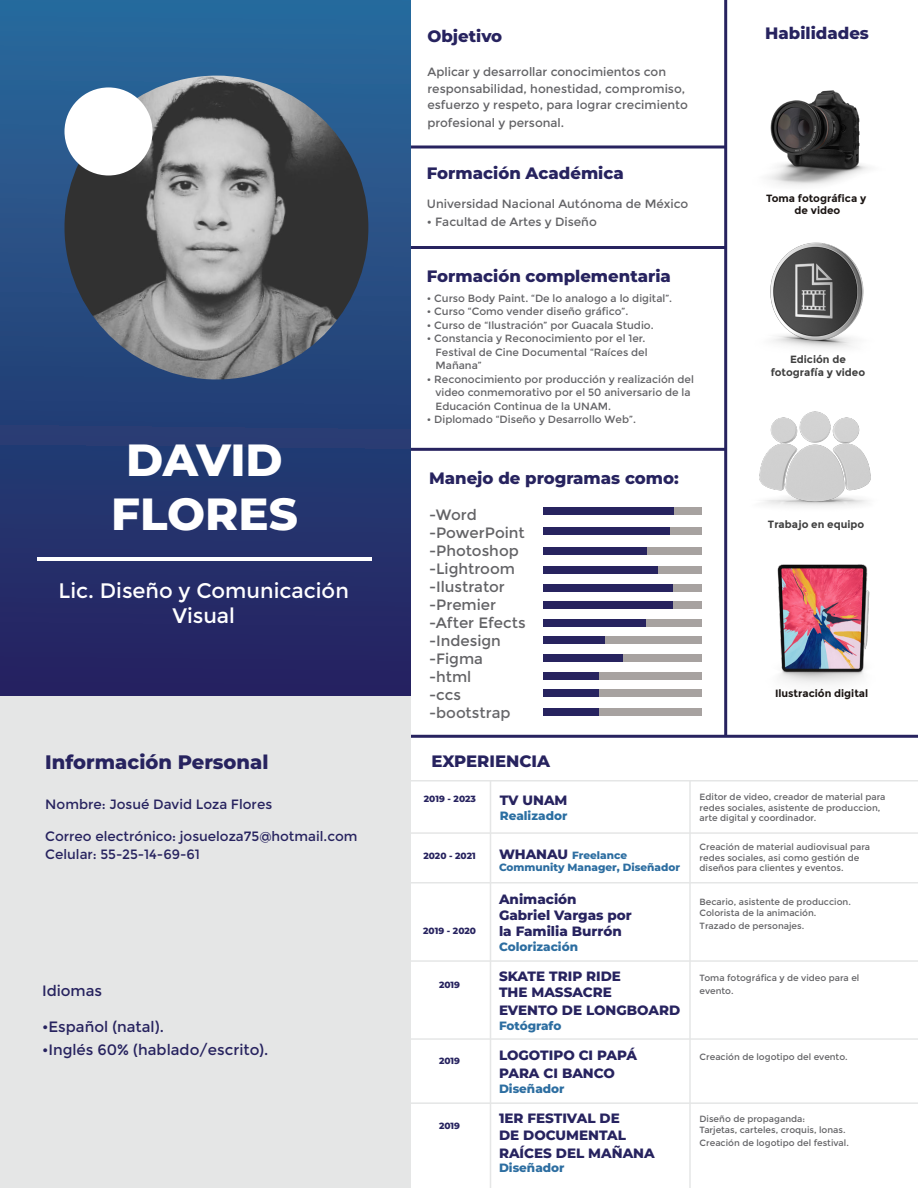
<style>
.page{position:relative;width:918px;height:1188px;background:#fff}
.page>*{position:absolute;margin:0;border:0;box-sizing:border-box;transform-origin:0 0}
.t1{font:800 45px "Montserrat";color:#fff}
.t2{font:21px "Montserrat";color:#fff}
.t3{font:800 19.5px "Montserrat";color:#27235f}
.t4{font:800 16.5px "Montserrat";color:#27235f}
.t5{font:15px "Montserrat";color:#636366}
.t6{font:15px "Montserrat";color:#27235f}
.t7{font:15px "Montserrat";color:#67676a}
.t8{font:800 13.5px "Montserrat";color:#27235f}
.t9{font:13.5px "Montserrat";color:#27235f}
.t10{font:12px "Montserrat";color:#636366}
.t11{font:800 12px "Montserrat";color:#2d6ea1}
.t12{font:800 12px "Montserrat";color:#2b6fa2}
.t13{font:10.5px "Montserrat";color:#636366}
.t14{font:700 10.5px "Montserrat";color:#1b1513}
.t15{font:800 10.5px "Montserrat";color:#2d6ea1}
.t16{font:700 10.5px "Montserrat";color:#404040}
.t17{font:9px/10.8px "Montserrat";color:#636366}
.t18{font:800 9px "Montserrat";color:#27235f}
.s1{font-size:13.5px;color:#27235f}
</style>
<div class="page">
<img style="left:727px;top:40px;width:141px;height:176px">
<hr style="left:404px;top:832px;width:514px;height:2px;background:#e5e6e6">
<hr style="left:397px;top:780px;width:521px;height:2px;background:#e5e6e6">
<hr style="left:395px;top:882px;width:523px;height:2px;background:#e5e6e6">
<hr style="left:407px;top:960px;width:511px;height:2px;background:#e5e6e6">
<hr style="left:397px;top:1038px;width:521px;height:2px;background:#e5e6e6">
<hr style="left:391px;top:1102px;width:527px;height:2px;background:#e5e6e6">
<hr style="left:402px;top:246px;width:324px;height:3px;background:#27235f">
<hr style="left:402px;top:448px;width:324px;height:3px;background:#27235f">
<hr style="left:724px;top:0;width:3px;height:736px;background:#27235f">
<hr style="left:227px;top:735px;width:691px;height:3px;background:#27235f">
<hr style="left:401px;top:146px;width:325px;height:2px;background:#27235f">
<div style="left:0;top:0;width:410px;height:697px;background:linear-gradient(to bottom,#296b9c,#24205e)"></div>
<div style="left:0;top:697px;width:410px;height:491px;background:#e5e6e6"></div>
<img style="left:60px;top:76px;width:312px;height:308px">
<hr style="left:37px;top:557px;width:335px;height:4px;background:#fff">
<div style="left:64px;top:87px;width:89px;height:89px;background:#fff;border-radius:50%"></div>
<hr style="left:689px;top:780px;width:2px;height:408px;background:#e5e6e6">
<hr style="left:490px;top:781px;width:1px;height:407px;background:#e5e6e6">
<img style="left:736px;top:215px;width:132px;height:134px">
<img style="left:777px;top:564px;width:93px;height:120px">
<img style="left:759px;top:411px;width:112px;height:96px">
<div style="left:544px;top:508px;width:158px;height:7px;background:#a7a2a0"></div>
<div style="left:544px;top:527px;width:158px;height:7px;background:#a7a2a0"></div>
<div style="left:544px;top:547px;width:158px;height:7px;background:#a7a2a0"></div>
<div style="left:544px;top:566px;width:158px;height:7px;background:#a7a2a0"></div>
<div style="left:544px;top:584px;width:158px;height:7px;background:#a7a2a0"></div>
<div style="left:544px;top:602px;width:158px;height:7px;background:#a7a2a0"></div>
<div style="left:544px;top:620px;width:158px;height:7px;background:#a7a2a0"></div>
<div style="left:544px;top:637px;width:158px;height:7px;background:#a7a2a0"></div>
<div style="left:544px;top:654px;width:158px;height:7px;background:#a7a2a0"></div>
<div style="left:544px;top:508px;width:130px;height:7px;background:#27235f"></div>
<div style="left:544px;top:527px;width:126px;height:7px;background:#27235f"></div>
<div style="left:544px;top:547px;width:103px;height:7px;background:#27235f"></div>
<div style="left:544px;top:566px;width:114px;height:8px;background:#27235f"></div>
<div style="left:544px;top:584px;width:129px;height:7px;background:#27235f"></div>
<div style="left:544px;top:602px;width:129px;height:7px;background:#27235f"></div>
<div style="left:544px;top:620px;width:102px;height:7px;background:#27235f"></div>
<div style="left:544px;top:637px;width:61px;height:7px;background:#27235f"></div>
<div style="left:544px;top:654px;width:79px;height:7px;background:#27235f"></div>
<div style="left:544px;top:672px;width:158px;height:8px;background:#a7a2a0"></div>
<div style="left:544px;top:690px;width:158px;height:7px;background:#a7a2a0"></div>
<div style="left:544px;top:708px;width:158px;height:7px;background:#a7a2a0"></div>
<div style="left:544px;top:672px;width:55px;height:7px;background:#27235f"></div>
<div style="left:544px;top:690px;width:55px;height:7px;background:#27235f"></div>
<div style="left:544px;top:708px;width:55px;height:7px;background:#27235f"></div>
<p class="t1" style="left:126px;top:430px;width:158px">DAVID</p>
<p class="t1" style="left:111px;top:484px;width:188px">FLORES</p>
<p class="t2" style="left:58px;top:578px;width:292px">Lic. Diseño y Comunicación</p>
<p class="t2" style="left:172px;top:603px;width:64px">Visual</p>
<p class="t3" style="left:45px;top:749px;width:225px">Información Personal</p>
<p class="t9" style="left:45px;top:796px;width:228px">Nombre: Josué David Loza Flores</p>
<p class="t9" style="left:45px;top:828px;width:314px">Correo electrónico: josueloza75@hotmail.com</p>
<p class="t9" style="left:45px;top:846px;width:156px">Celular: 55-25-14-69-61</p>
<p class="t6" style="left:42px;top:982px;width:62px">Idiomas</p>
<p class="t6" style="left:42px;top:1018px;width:123px">•Español (natal).</p>
<p class="t6" style="left:42px;top:1041px;width:228px">•Inglés 60% (hablado/escrito).</p>
<p class="t4" style="left:428px;top:25px;width:76px">Objetivo</p>
<p class="t10" style="left:428px;top:65px;width:240px">Aplicar y desarrollar conocimientos con</p>
<p class="t10" style="left:428px;top:82px;width:259px">responsabilidad, honestidad, compromiso,</p>
<p class="t10" style="left:428px;top:98px;width:262px">esfuerzo y respeto, para lograr crecimiento</p>
<p class="t10" style="left:428px;top:116px;width:138px">profesional y personal.</p>
<p class="t4" style="left:427px;top:162px;width:198px">Formación Académica</p>
<p class="t10" style="left:427px;top:196px;width:263px">Universidad Nacional Autónoma de México</p>
<p class="t10" style="left:427px;top:214px;width:171px">• Facultad de Artes y Diseño</p>
<p class="t4" style="left:427px;top:265px;width:246px">Formación complementaria</p>
<p class="t13" style="left:427px;top:292px;width:247px">• Curso Body Paint. “De lo analogo a lo digital”.</p>
<p class="t13" style="left:427px;top:305px;width:203px">• Curso “Como vender diseño gráfico”.</p>
<p class="t13" style="left:427px;top:319px;width:228px">• Curso de “Ilustración” por Guacala Studio.</p>
<p class="t13" style="left:427px;top:332px;width:220px">• Constancia y Reconocimiento por el 1er.</p>
<p class="t13" style="left:436px;top:346px;width:214px">Festival de Cine Documental “Raíces del</p>
<p class="t13" style="left:436px;top:359px;width:48px">Mañana”</p>
<p class="t13" style="left:427px;top:373px;width:269px">• Reconocimiento por producción y realización del</p>
<p class="t13" style="left:436px;top:386px;width:257px">video conmemorativo por el 50 aniversario de la</p>
<p class="t13" style="left:436px;top:400px;width:177px">Educación Continua de la UNAM.</p>
<p class="t13" style="left:427px;top:413px;width:211px">• Diplomado “Diseño y Desarrollo Web”.</p>
<p class="t4" style="left:429px;top:468px;width:251px">Manejo de programas como:</p>
<p class="t5" style="left:429px;top:506px;width:49px">-Word</p>
<p class="t5" style="left:429px;top:524px;width:97px">-PowerPoint</p>
<p class="t5" style="left:429px;top:542px;width:91px">-Photoshop</p>
<p class="t5" style="left:429px;top:560px;width:88px">-Lightroom</p>
<p class="t5" style="left:429px;top:578px;width:77px">-Ilustrator</p>
<p class="t5" style="left:429px;top:596px;width:69px">-Premier</p>
<p class="t5" style="left:429px;top:614px;width:98px">-After Efects</p>
<p class="t5" style="left:429px;top:632px;width:73px">-Indesign</p>
<p class="t5" style="left:429px;top:650px;width:56px">-Figma</p>
<p class="t5" style="left:429px;top:668px;width:44px">-html</p>
<p class="t5" style="left:429px;top:686px;width:33px">-ccs</p>
<p class="t7" style="left:429px;top:704px;width:83px">-bootstrap</p>
<p class="t4" style="left:431px;top:750px;width:120px">EXPERIENCIA</p>
<p class="t4" style="left:765px;top:22px;width:105px">Habilidades</p>
<p class="t14" style="left:766px;top:192px;width:102px">Toma fotográfica y</p>
<p class="t14" style="left:795px;top:204px;width:47px">de video</p>
<p class="t16" style="left:790px;top:353px;width:57px">Edición de</p>
<p class="t16" style="left:771px;top:366px;width:96px">fotografía y video</p>
<p class="t16" style="left:768px;top:518px;width:98px">Trabajo en equipo</p>
<p class="t14" style="left:775px;top:687px;width:95px">Ilustración digital</p>
<p class="t18" style="left:424px;top:793px;width:54px">2019 - 2023</p>
<p class="t18" style="left:423px;top:849px;width:54px">2020 - 2021</p>
<p class="t18" style="left:423px;top:925px;width:54px">2019 - 2020</p>
<p class="t18" style="left:439px;top:979px;width:22px">2019</p>
<p class="t18" style="left:439px;top:1055px;width:22px">2019</p>
<p class="t18" style="left:439px;top:1119px;width:22px">2019</p>
<p class="t8" style="left:500px;top:791px;width:69px">TV UNAM</p>
<p class="t12" style="left:500px;top:807px;width:69px">Realizador</p>
<p class="t15" style="left:499px;top:848px;width:130px"><span class="s1">WHANAU</span> Freelance</p>
<p class="t15" style="left:499px;top:861px;width:183px">Community Manager, Diseñador</p>
<p class="t8" style="left:499px;top:890px;width:79px">Animación</p>
<p class="t8" style="left:499px;top:906px;width:134px">Gabriel Vargas por</p>
<p class="t8" style="left:499px;top:922px;width:124px">la Familia Burrón</p>
<p class="t11" style="left:499px;top:938px;width:81px">Colorización</p>
<p class="t8" style="left:499px;top:967px;width:123px">SKATE TRIP RIDE</p>
<p class="t8" style="left:499px;top:984px;width:114px">THE MASSACRE</p>
<p class="t8" style="left:499px;top:1002px;width:183px">EVENTO DE LONGBOARD</p>
<p class="t11" style="left:499px;top:1018px;width:64px">Fotógrafo</p>
<p class="t8" style="left:499px;top:1047px;width:140px">LOGOTIPO CI PAPÁ</p>
<p class="t8" style="left:499px;top:1065px;width:118px">PARA CI BANCO</p>
<p class="t11" style="left:499px;top:1081px;width:67px">Diseñador</p>
<p class="t8" style="left:499px;top:1110px;width:122px">1ER FESTIVAL DE</p>
<p class="t8" style="left:499px;top:1126px;width:128px">DE DOCUMENTAL</p>
<p class="t8" style="left:499px;top:1144px;width:157px">RAÍCES DEL MAÑANA</p>
<p class="t11" style="left:499px;top:1160px;width:67px">Diseñador</p>
<p class="t17" style="left:700px;top:791px;width:187px">Editor de video, creador de material para redes sociales, asistente de produccion, arte digital y coordinador.</p>
<p class="t17" style="left:700px;top:841px;width:172px">Creación de material audiovisual para redes sociales, asi como gestión de diseños para clientes y eventos.</p>
<p class="t17" style="left:700px;top:897px;width:153px">Becario, asistente de produccion.</p>
<p class="t17" style="left:700px;top:907px;width:118px">Colorista de la animación.</p>
<p class="t17" style="left:700px;top:920px;width:106px">Trazado de personajes.</p>
<p class="t17" style="left:700px;top:972px;width:161px;line-height:12.6px">Toma fotográfica y de video para el evento.</p>
<p class="t17" style="left:700px;top:1052px;width:150px">Creación de logotipo del evento.</p>
<p class="t17" style="left:700px;top:1114px;width:107px">Diseño de propaganda:</p>
<p class="t17" style="left:700px;top:1125px;width:148px">Tarjetas, carteles, croquis, lonas.</p>
<p class="t17" style="left:700px;top:1137px;width:151px">Creación de logotipo del festival.</p>
</div>
